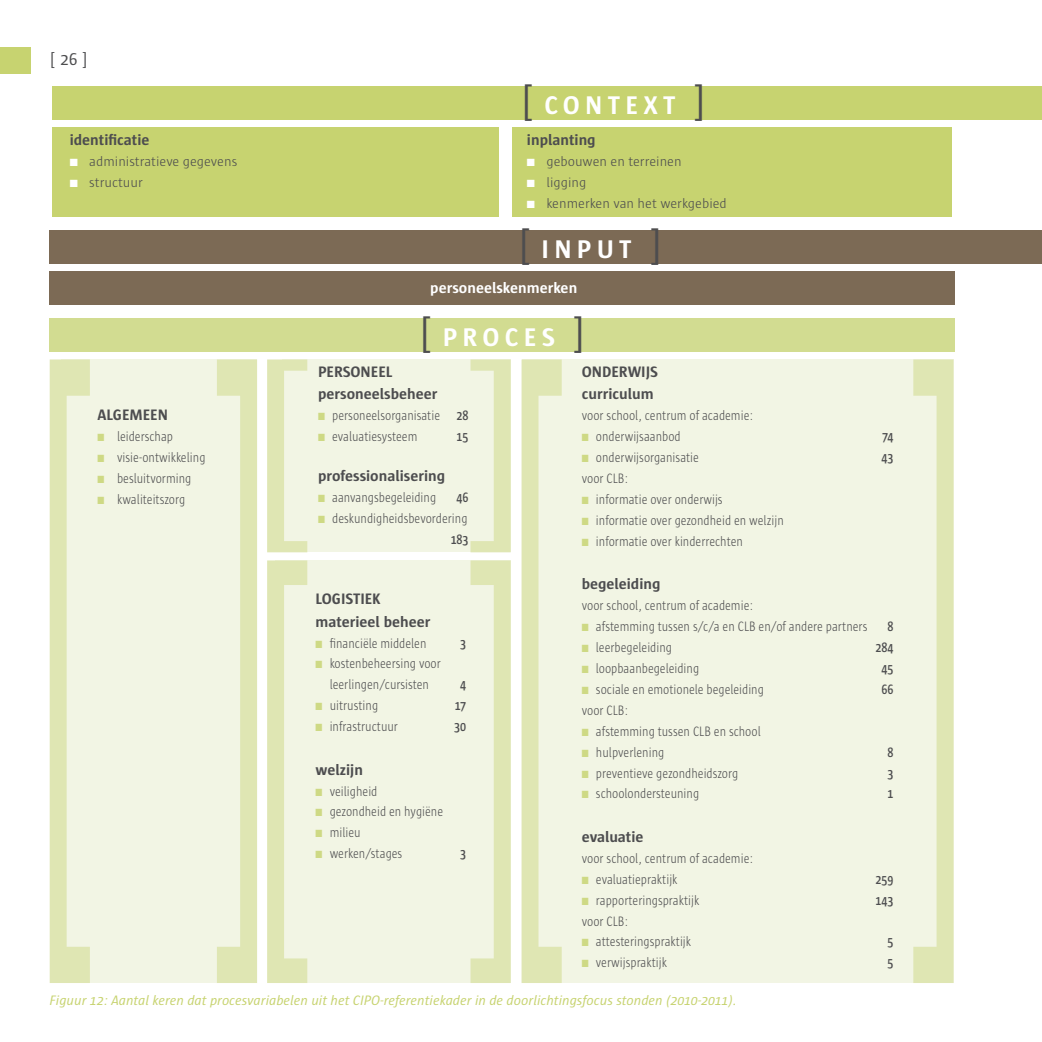
<style>
.page{position:relative;width:1042px;height:1042px;background:#fff}
.page>*{position:absolute;margin:0;border:0;box-sizing:border-box;transform-origin:0 0}
.t1{font:700 26.07px "Sun OT";letter-spacing:.2em;color:#fff}
.t2{font:17.5px "Sun OT";color:#4d4d4f}
.t3{font:700 15.58px/22.4px "Sun OT";color:#4d4d4f}
.t4{font:700 15.58px "Sun OT";color:#fff}
.t5{font:300 14px/21px "Sun OT";color:#4d4d4f;text-align:right;scale:.86 1}
.t6{font:italic 14px "Sun OT";color:#c7d370}
.t7{font:300 14px "Sun OT";color:#4d4d4f}
.t8{font:600 14px "Sun OT";color:#4d4d4f;scale:.86 1}
.s1{color:#fff}
.s2{color:#ced984}
.s3{font-weight:400;font-size:40.07px;color:#4d4d4f}
.s4{font-weight:600}
</style>
<div class="page">
<div style="left:0;top:47px;width:31px;height:27px;background:#c7d370"></div>
<div style="left:52px;top:86px;width:990px;height:33px;background:#c7d370"></div>
<div style="left:52px;top:127px;width:446px;height:89px;background:#c7d370"></div>
<div style="left:512px;top:127px;width:439px;height:89px;background:#c7d370"></div>
<div style="left:50px;top:231px;width:992px;height:33px;background:#7c6a55"></div>
<div style="left:50px;top:272px;width:905px;height:33px;background:#7c6a55"></div>
<div style="left:50px;top:318px;width:905px;height:33px;background:#d2dc91"></div>
<div style="left:61px;top:359px;width:196px;height:624px;background:#f2f5e4"></div>
<div style="left:282px;top:359px;width:229px;height:193px;background:#f2f5e4"></div>
<div style="left:521px;top:359px;width:432px;height:624px;background:#f2f5e4"></div>
<div style="left:275px;top:560px;width:236px;height:423px;background:#f2f5e4"></div>
<svg style="left:522px;top:359px;width:40px;height:624px"></svg>
<svg style="left:913px;top:359px;width:40px;height:624px"></svg>
<svg style="left:50px;top:359px;width:40px;height:624px"></svg>
<svg style="left:217px;top:359px;width:40px;height:624px"></svg>
<svg style="left:267px;top:359px;width:40px;height:193px"></svg>
<svg style="left:470px;top:359px;width:41px;height:193px"></svg>
<svg style="left:267px;top:560px;width:40px;height:423px"></svg>
<svg style="left:470px;top:560px;width:41px;height:423px"></svg>
<p class="t2" style="left:50px;top:49px;width:40px">[ 26 ]</p>
<p class="t3" style="left:70px;top:128px;width:81px">identificatie</p>
<p class="t7" style="left:70px;top:153px;width:169px"><span class="s1">■</span> administratieve gegevens</p>
<p class="t7" style="left:70px;top:174px;width:75px"><span class="s1">■</span> structuur</p>
<p class="t3" style="left:98px;top:403px;width:72px">ALGEMEEN</p>
<p class="t5" style="left:98px;top:425px;width:89px"><span class="s2">■</span> leiderschap</p>
<p class="t5" style="left:98px;top:446px;width:127px"><span class="s2">■</span> visie-ontwikkeling</p>
<p class="t5" style="left:98px;top:467px;width:110px"><span class="s2">■</span> besluitvorming</p>
<p class="t5" style="left:98px;top:488px;width:103px"><span class="s2">■</span> kwaliteitszorg</p>
<h1 class="t1" style="left:520px;top:91px;width:188px"><span class="s3">[</span> CONTEXT <span class="s3">]</span></h1>
<p class="t3" style="left:527px;top:128px;width:70px">inplanting</p>
<p class="t7" style="left:527px;top:153px;width:156px"><span class="s1">■</span> gebouwen en terreinen</p>
<p class="t7" style="left:527px;top:174px;width:61px"><span class="s1">■</span> ligging</p>
<p class="t7" style="left:527px;top:195px;width:201px"><span class="s1">■</span> kenmerken van het werkgebied</p>
<h1 class="t1" style="left:517px;top:235px;width:147px"><span class="s3">[</span> INPUT <span class="s3">]</span></h1>
<p class="t4" style="left:430px;top:279px;width:148px">personeelskenmerken</p>
<h1 class="t1" style="left:418px;top:323px;width:169px"><span class="s3">[</span> PROCES <span class="s3">]</span></h1>
<p class="t3" style="left:582px;top:360px;width:78px">ONDERWIJS curriculum</p>
<p class="t5" style="left:582px;top:405px;width:201px">voor school, centrum of academie:</p>
<p class="t5" style="left:582px;top:426px;width:116px"><span class="s2">■</span> onderwijsaanbod</p>
<p class="t8" style="left:882px;top:429px;width:15px">74</p>
<p class="t5" style="left:582px;top:447px;width:138px"><span class="s2">■</span> onderwijsorganisatie</p>
<p class="t8" style="left:881px;top:450px;width:15px">43</p>
<p class="t5" style="left:582px;top:468px;width:56px">voor CLB:</p>
<p class="t5" style="left:582px;top:488px;width:165px"><span class="s2">■</span> informatie over onderwijs</p>
<p class="t5" style="left:582px;top:509px;width:236px"><span class="s2">■</span> informatie over gezondheid en welzijn</p>
<p class="t5" style="left:582px;top:530px;width:189px"><span class="s2">■</span> informatie over kinderrechten</p>
<p class="t3" style="left:582px;top:572px;width:80px">begeleiding</p>
<p class="t5" style="left:582px;top:595px;width:201px">voor school, centrum of academie:</p>
<p class="t5" style="left:582px;top:616px;width:334px"><span class="s2">■</span> afstemming tussen s/c/a en CLB en/of andere partners</p>
<p class="t8" style="left:887px;top:618px;width:9px">8</p>
<p class="t5" style="left:582px;top:636px;width:106px"><span class="s2">■</span> leerbegeleiding</p>
<p class="t8" style="left:875px;top:639px;width:23px">284</p>
<p class="t5" style="left:582px;top:657px;width:138px"><span class="s2">■</span> loopbaanbegeleiding</p>
<p class="t8" style="left:881px;top:660px;width:16px">45</p>
<p class="t5" style="left:582px;top:678px;width:213px"><span class="s2">■</span> sociale en emotionele begeleiding</p>
<p class="t8" style="left:881px;top:681px;width:16px">66</p>
<p class="t5" style="left:582px;top:699px;width:56px">voor CLB:</p>
<p class="t5" style="left:582px;top:720px;width:210px"><span class="s2">■</span> afstemming tussen CLB en school</p>
<p class="t5" style="left:582px;top:741px;width:97px"><span class="s2">■</span> hulpverlening</p>
<p class="t8" style="left:887px;top:744px;width:9px">8</p>
<p class="t5" style="left:582px;top:762px;width:183px"><span class="s2">■</span> preventieve gezondheidszorg</p>
<p class="t8" style="left:887px;top:765px;width:9px">3</p>
<p class="t5" style="left:582px;top:783px;width:138px"><span class="s2">■</span> schoolondersteuning</p>
<p class="t8" style="left:887px;top:786px;width:9px">1</p>
<p class="t3" style="left:582px;top:825px;width:63px">evaluatie</p>
<p class="t5" style="left:582px;top:847px;width:201px">voor school, centrum of academie:</p>
<p class="t5" style="left:582px;top:868px;width:113px"><span class="s2">■</span> evaluatiepraktijk</p>
<p class="t8" style="left:875px;top:871px;width:22px">259</p>
<p class="t5" style="left:582px;top:889px;width:138px"><span class="s2">■</span> rapporteringspraktijk</p>
<p class="t8" style="left:875px;top:892px;width:22px">143</p>
<p class="t5" style="left:582px;top:910px;width:56px">voor CLB:</p>
<p class="t5" style="left:582px;top:931px;width:129px"><span class="s2">■</span> attesteringspraktijk</p>
<p class="t8" style="left:887px;top:934px;width:9px">5</p>
<p class="t5" style="left:582px;top:952px;width:101px"><span class="s2">■</span> verwijspraktijk</p>
<p class="t8" style="left:887px;top:955px;width:9px">5</p>
<p class="t3" style="left:318px;top:360px;width:121px">PERSONEEL personeelsbeheer</p>
<p class="t5" style="left:318px;top:405px;width:177px"><span class="s2">■</span> personeelsorganisatie <span class="s4">28</span></p>
<p class="t5" style="left:318px;top:426px;width:117px"><span class="s2">■</span> evaluatiesysteem</p>
<p class="t8" style="left:457px;top:429px;width:15px">15</p>
<p class="t3" style="left:318px;top:464px;width:129px">professionalisering</p>
<p class="t5" style="left:318px;top:486px;width:139px"><span class="s2">■</span> aanvangsbegeleiding</p>
<p class="t8" style="left:456px;top:489px;width:16px">46</p>
<p class="t5" style="left:318px;top:507px;width:177px"><span class="s2">■</span> deskundigheidsbevordering<br><span class="s4">183</span></p>
<p class="t3" style="left:315px;top:588px;width:116px">LOGISTIEK materieel beheer</p>
<p class="t5" style="left:315px;top:632px;width:130px"><span class="s2">■</span> financiële middelen</p>
<p class="t8" style="left:460px;top:635px;width:9px">3</p>
<p class="t5" style="left:315px;top:653px;width:147px;text-align:center"><span class="s2">■</span> kostenbeheersing voor leerlingen/cursisten</p>
<p class="t8" style="left:460px;top:677px;width:9px">4</p>
<p class="t5" style="left:315px;top:695px;width:74px"><span class="s2">■</span> uitrusting</p>
<p class="t8" style="left:455px;top:698px;width:14px">17</p>
<p class="t5" style="left:315px;top:716px;width:97px"><span class="s2">■</span> infrastructuur</p>
<p class="t8" style="left:454px;top:719px;width:16px">30</p>
<p class="t3" style="left:315px;top:758px;width:49px">welzijn</p>
<p class="t5" style="left:315px;top:780px;width:73px"><span class="s2">■</span> veiligheid</p>
<p class="t5" style="left:315px;top:801px;width:150px"><span class="s2">■</span> gezondheid en hygiëne</p>
<p class="t5" style="left:315px;top:822px;width:54px"><span class="s2">■</span> milieu</p>
<p class="t5" style="left:315px;top:843px;width:102px"><span class="s2">■</span> werken/stages</p>
<p class="t8" style="left:460px;top:846px;width:9px">3</p>
<p class="t6" style="left:50px;top:993px;width:689px">Figuur 12: Aantal keren dat procesvariabelen uit het CIPO-referentiekader in de doorlichtingsfocus stonden (2010-2011).</p>
</div>
